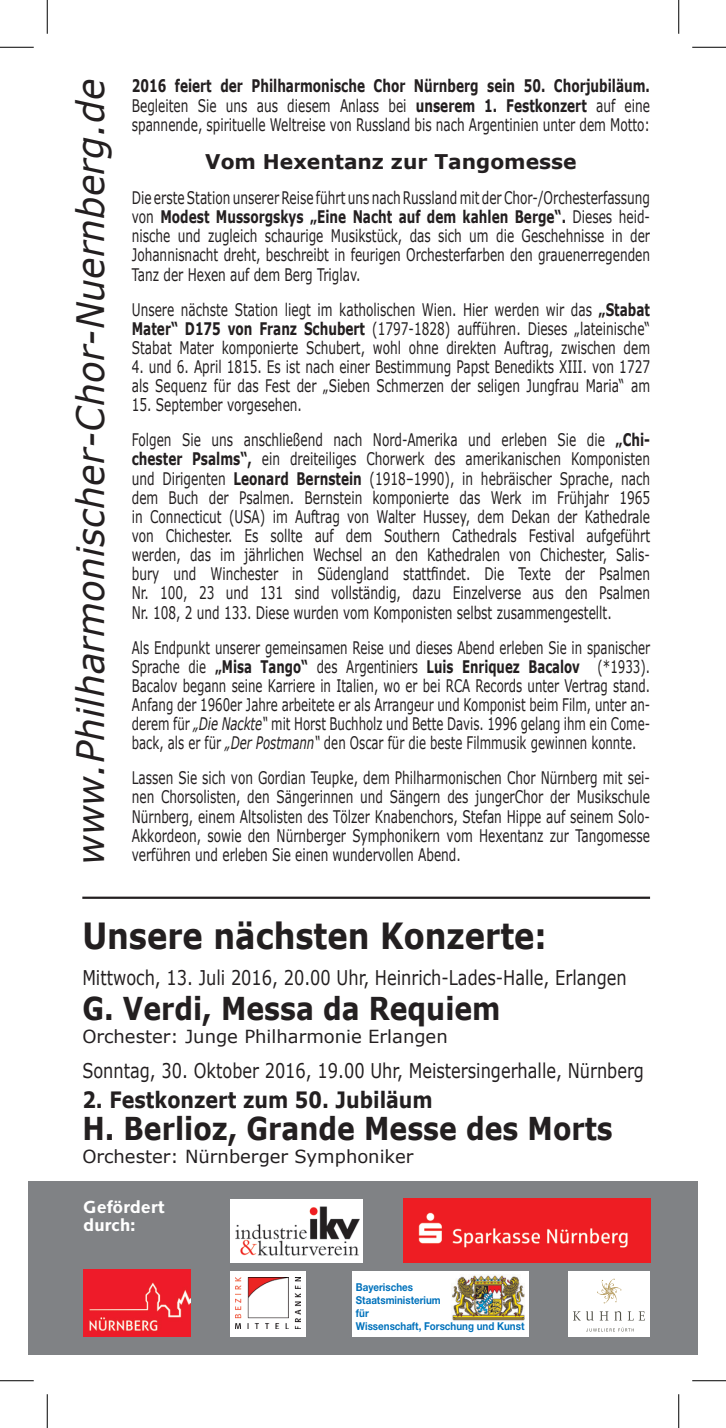
<style>
.page{position:relative;width:726px;height:1428px;background:#fff}
.page>*{position:absolute;margin:0;border:0;box-sizing:border-box;transform-origin:0 0}
.t1{font:italic 37.8px "Verdana";letter-spacing:.005em;color:#231f20;scale:.95 1}
.t2{font:700 36px "Verdana";color:#231f20;scale:.85 1}
.t3{font:700 31.5px "Verdana";color:#231f20;scale:.85 1}
.t4{font:700 22.5px "Verdana";color:#231f20;scale:.85 1}
.t5{font:20.25px "Verdana";color:#231f20;scale:.8 1}
.t6{font:700 20.25px "Verdana";color:#231f20}
.t7{font:18px "Verdana";color:#231f20}
.t8{font:600 18px "Saxony";color:#fff}
.t9{font:17.32px/19.1px "Verdana";color:#231f20;text-align:justify;scale:.7 1}
.t10{font:17.32px/19.1px "Verdana";color:#231f20;text-align:justify;scale:.68 1}
.t11{font:700 10.8px "Helvetica Neue";color:#0072bc;scale:.9 1}
.s1{font-weight:700}
.s2{font-style:italic}
</style>
<div class="page">
<div style="left:28px;top:1181px;width:670px;height:173px;background:#808285"></div>
<hr style="left:82px;top:896px;width:568px;height:3px;background:#231f20">
<img style="left:84px;top:1269px;width:107px;height:67px">
<div style="left:230px;top:1271px;width:75px;height:65px;background:#fff"></div>
<img style="left:236px;top:1277px;width:65px;height:51px">
<div style="left:230px;top:1199px;width:133px;height:63px;background:#fff"></div>
<img style="left:235px;top:1206px;width:125px;height:50px">
<div style="left:568px;top:1271px;width:82px;height:65px;background:#fff"></div>
<svg style="left:597px;top:1278px;width:24px;height:25px"></svg>
<svg style="left:600px;top:1311px;width:8px;height:9px"></svg>
<svg style="left:628px;top:1311px;width:17px;height:9px"></svg>
<svg style="left:614px;top:1311px;width:8px;height:9px"></svg>
<svg style="left:573px;top:1311px;width:20px;height:9px"></svg>
<svg style="left:586px;top:1327px;width:48px;height:4px"></svg>
<div style="left:352px;top:1271px;width:177px;height:65px;background:#fff"></div>
<img style="left:452px;top:1275px;width:73px;height:46px">
<img style="left:403px;top:1199px;width:247px;height:63px">
<hr style="left:0;top:47px;width:34px;height:1px;background:#000">
<hr style="left:692px;top:47px;width:34px;height:1px;background:#000">
<hr style="left:0;top:1380px;width:34px;height:1px;background:#000">
<hr style="left:692px;top:1380px;width:34px;height:1px;background:#000">
<hr style="left:47px;top:0;width:1px;height:34px;background:#000">
<hr style="left:47px;top:1394px;width:1px;height:33px;background:#000">
<hr style="left:678px;top:0;width:1px;height:34px;background:#000">
<hr style="left:678px;top:1394px;width:1px;height:33px;background:#000">
<p class="t1" style="left:66px;top:865px;width:828px;rotate:-90deg">www.Philharmonischer-Chor-Nuernberg.de</p>
<p class="t9" style="left:132px;top:76px;width:742px"><span class="s1">2016 feiert der Philharmonische Chor Nürnberg sein 50. Chorjubiläum.<br></span>Begleiten Sie uns aus diesem Anlass bei <span class="s1">unserem 1. Festkonzert</span> auf eine spannende, spirituelle Weltreise von Russland bis nach Argentinien unter dem Motto:</p>
<p class="t6" style="left:205px;top:149px;width:373px">Vom Hexentanz zur Tangomesse</p>
<p class="t9" style="left:132px;top:187px;width:742px">Die erste Station unserer Reise führt uns nach Russland mit der Chor-/Orchesterfassung von <span class="s1">Modest Mussorgskys „Eine Nacht auf dem kahlen Berge“.</span> Dieses heid&shy;nische und zugleich schaurige Musikstück, das sich um die Geschehnisse in der Johannisnacht dreht, beschreibt in feurigen Orchesterfarben den grauenerregenden Tanz der Hexen auf dem Berg Triglav.</p>
<p class="t9" style="left:132px;top:299px;width:742px">Unsere nächste Station liegt im katholischen Wien. Hier werden wir das <span class="s1">„Stabat Mater“ D175 von Franz Schubert</span> (1797-1828) aufführen. Dieses „lateinische“ Stabat Mater komponierte Schubert, wohl ohne direkten Auftrag, zwischen dem</p>
<p class="t9" style="left:132px;top:356px;width:742px">4. und 6. April 1815. Es ist nach einer Bestimmung Papst Benedikts XIII. von 1727 als Sequenz für das Fest der „Sieben Schmerzen der seligen Jungfrau Maria“ am</p>
<p class="t9" style="left:132px;top:395px;width:245px">15. September vorgesehen.</p>
<p class="t9" style="left:132px;top:430px;width:742px">Folgen Sie uns anschließend nach Nord-Amerika und erleben Sie die <span class="s1">„Chi&shy;chester Psalms“,</span> ein dreiteiliges Chorwerk des amerikanischen Komponisten und Dirigenten <span class="s1">Leonard Bernstein</span> (1918–1990), in hebräischer Sprache, nach dem Buch der Psalmen. Bernstein komponierte das Werk im Frühjahr 1965 in Connecticut (USA) im Auftrag von Walter Hussey, dem Dekan der Kathedrale von Chichester. Es sollte auf dem Southern Cathedrals Festival aufgeführt werden, das im jährlichen Wechsel an den Kathedralen von Chichester, Salis&shy;bury und Winchester in Südengland stattfindet. Die Texte der Psalmen Nr. 100, 23 und 131 sind vollständig, dazu Einzelverse aus den Psalmen Nr. 108, 2 und 133. Diese wurden vom Komponisten selbst zusammengestellt.</p>
<p class="t10" style="left:132px;top:637px;width:764px">Als Endpunkt unserer gemeinsamen Reise und dieses Abend erleben Sie in spanischer Sprache die <span class="s1">„Misa Tango“</span> des Argentiniers <span class="s1">Luis Enriquez Bacalov</span> (*1933).<br>Bacalov begann seine Karriere in Italien, wo er bei RCA Records unter Vertrag stand.<br>Anfang der 1960er Jahre arbeitete er als Arrangeur und Komponist beim Film, unter an&shy;derem für <span class="s2">„Die Nackte“</span> mit Horst Buchholz und Bette Davis. 1996 gelang ihm ein Come&shy;back, als er für <span class="s2">„Der Postmann“</span> den Oscar für die beste Filmmusik gewinnen konnte.</p>
<p class="t9" style="left:132px;top:768px;width:742px">Lassen Sie sich von Gordian Teupke, dem Philharmonischen Chor Nürnberg mit sei&shy;nen Chorsolisten, den Sängerinnen und Sängern des jungerChor der Musikschule Nürnberg, einem Altsolisten des Tölzer Knabenchors, Stefan Hippe auf seinem Solo-Akkordeon, sowie den Nürnberger Symphonikern vom Hexentanz zur Tangomesse verführen und erleben Sie einen wundervollen Abend.</p>
<p class="t2" style="left:82px;top:913px;width:548px">Unsere nächsten Konzerte:</p>
<p class="t5" style="left:82px;top:964px;width:682px">Mittwoch, 13. Juli 2016, 20.00 Uhr, Heinrich-Lades-Halle, Erlangen</p>
<p class="t3" style="left:82px;top:988px;width:494px">G. Verdi, Messa da Requiem</p>
<p class="t7" style="left:82px;top:1024px;width:367px">Orchester: Junge Philharmonie Erlangen</p>
<p class="t5" style="left:82px;top:1058px;width:704px">Sonntag, 30. Oktober 2016, 19.00 Uhr, Meistersingerhalle, Nürnberg</p>
<p class="t4" style="left:82px;top:1085px;width:414px">2. Festkonzert zum 50. Jubiläum</p>
<p class="t3" style="left:82px;top:1108px;width:625px">H. Berlioz, Grande Messe des Morts</p>
<p class="t7" style="left:82px;top:1144px;width:333px">Orchester: Nürnberger Symphoniker</p>
<p class="t8" style="left:84px;top:1196px;width:83px">Gefördert</p>
<p class="t8" style="left:84px;top:1214px;width:53px">durch:</p>
<p class="t11" style="left:356px;top:1280px;width:65px">Bayerisches</p>
<p class="t11" style="left:356px;top:1293px;width:96px">Staatsministerium</p>
<p class="t11" style="left:356px;top:1306px;width:16px">für</p>
<p class="t11" style="left:356px;top:1319px;width:189px">Wissenschaft, Forschung und Kunst</p>
</div>
